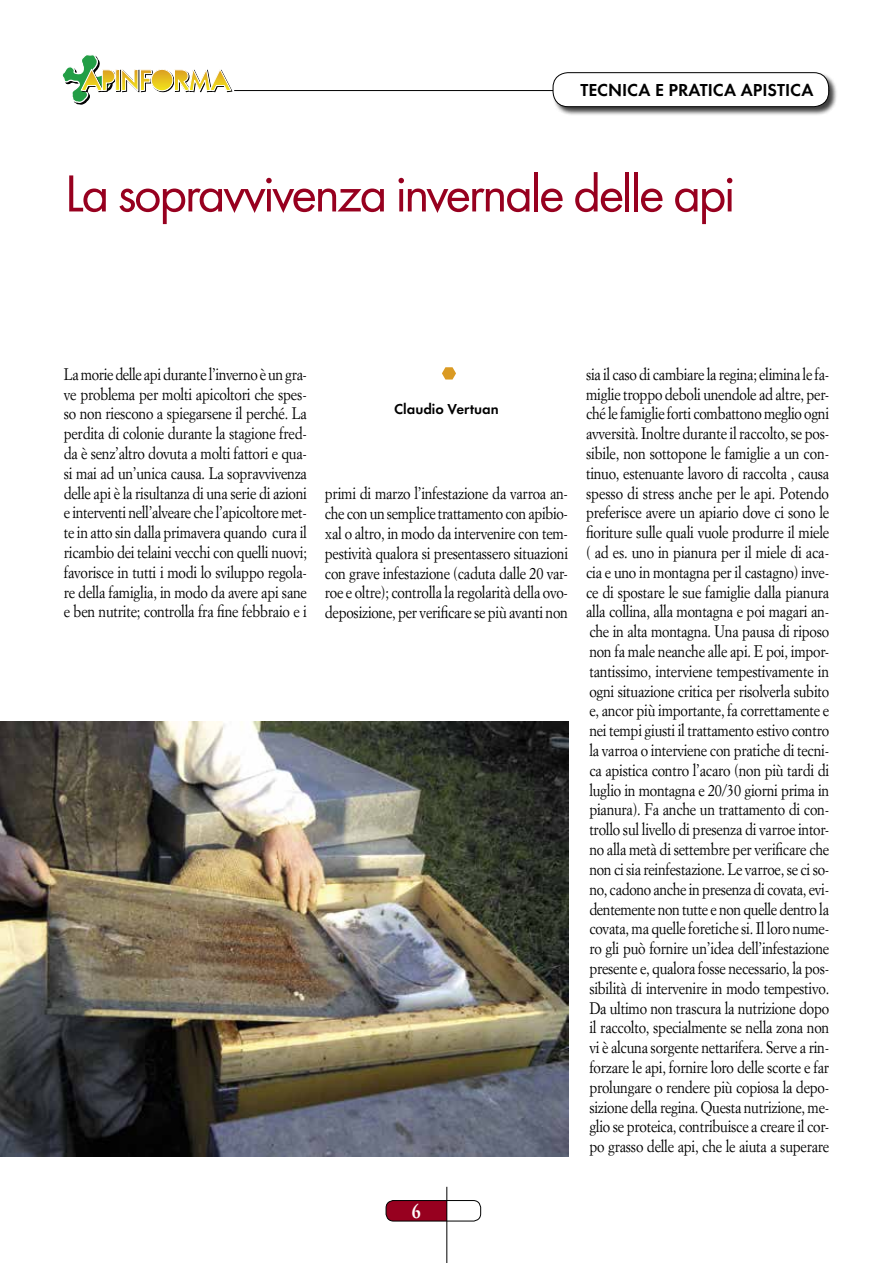
<style>
.page{position:relative;width:893px;height:1263px;background:#fff}
.page>*{position:absolute;margin:0;border:0;box-sizing:border-box;transform-origin:0 0}
.t1{font:54px "Futura T";letter-spacing:-.05em;color:#97001f}
.t2{font:700 21px "Simoncini Garamond";color:#fff;scale:.86 1}
.t3{font:600 18px "Futura T";color:#000}
.t4{font:16.5px/19.8px "Simoncini Garamond";letter-spacing:-.015em;color:#000;text-align:justify;scale:.86 1}
.t5{font:600 15px "Futura T";color:#000}
</style>
<div class="page">
<svg style="left:62px;top:55px;width:170px;height:50px"></svg>
<div style="left:386px;top:1200px;width:61px;height:21px;background:#97001f"></div>
<div style="left:386px;top:1200px;width:95px;height:21px;border:1px solid #000;border-radius:8px"></div>
<hr style="left:447px;top:1187px;width:1px;height:76px;background:#000">
<hr style="left:234px;top:90px;width:595px;height:1px;background:#000">
<div style="left:552px;top:72px;width:286px;height:44px;background:#000;opacity:.75"></div>
<div style="left:553px;top:73px;width:276px;height:34px;background:#fff;border-radius:15px"></div>
<div style="left:553px;top:72px;width:276px;height:35px;border:1px solid #000;border-radius:15px"></div>
<svg style="left:442px;top:367px;width:14px;height:12px"></svg>
<img style="left:0;top:721px;width:568px;height:436px">
<p class="t3" style="left:580px;top:79px;width:235px">TECNICA E PRATICA APISTICA</p>
<h1 class="t1" style="left:65px;top:162px;width:672px">La sopravvivenza invernale delle api</h1>
<p class="t4" style="left:64px;top:364px;width:284px">La morie delle api durante l’inverno è un gra&shy;ve problema per molti apicoltori che spes&shy;so non riescono a spiegarsene il perché. La perdita di colonie durante la stagione fred&shy;da è senz’altro dovuta a molti fattori e qua&shy;si mai ad un’unica causa. La sopravvivenza delle api è la risultanza di una serie di azioni e interventi nell’alveare che l’apicoltore met&shy;te in atto sin dalla primavera quando cura il ricambio dei telaini vecchi con quelli nuovi; favorisce in tutti i modi lo sviluppo regola&shy;re della famiglia, in modo da avere api sane e ben nutrite; controlla fra fine febbraio e i</p>
<p class="t5" style="left:394px;top:400px;width:106px">Claudio Vertuan</p>
<p class="t4" style="left:325px;top:483px;width:284px">primi di marzo l’infestazione da varroa an&shy;che con un semplice trattamento con apibio&shy;xal o altro, in modo da intervenire con tem&shy;pestività qualora si presentassero situazioni con grave infestazione (caduta dalle 20 var&shy;roe e oltre); controlla la regolarità della ovo&shy;deposizione, per verificare se più avanti non</p>
<p class="t4" style="left:586px;top:364px;width:284px">sia il caso di cambiare la regina; elimina le fa&shy;miglie troppo deboli unendole ad altre, per&shy;ché le famiglie forti combattono meglio ogni avversità. Inoltre durante il raccolto, se pos&shy;sibile, non sottopone le famiglie a un con&shy;tinuo, estenuante lavoro di raccolta , causa spesso di stress anche per le api. Potendo preferisce avere un apiario dove ci sono le fioriture sulle quali vuole produrre il miele ( ad es. uno in pianura per il miele di aca&shy;cia e uno in montagna per il castagno) inve&shy;ce di spostare le sue famiglie dalla pianura alla collina, alla montagna e poi magari an&shy;che in alta montagna. Una pausa di riposo non fa male neanche alle api. E poi, impor&shy;tantissimo, interviene tempestivamente in ogni situazione critica per risolverla subito e, ancor più importante, fa correttamente e nei tempi giusti il trattamento estivo contro la varroa o interviene con pratiche di tecni&shy;ca apistica contro l’acaro (non più tardi di luglio in montagna e 20/30 giorni prima in pianura). Fa anche un trattamento di con&shy;trollo sul livello di presenza di varroe intor&shy;no alla metà di settembre per verificare che non ci sia reinfestazione. Le varroe, se ci so&shy;no, cadono anche in presenza di covata, evi&shy;dentemente non tutte e non quelle dentro la covata, ma quelle foretiche si. Il loro nume&shy;ro gli può fornire un’idea dell’infestazione presente e, qualora fosse necessario, la pos&shy;sibilità di intervenire in modo tempestivo.<br>Da ultimo non trascura la nutrizione dopo il raccolto, specialmente se nella zona non vi è alcuna sorgente nettarifera. Serve a rin&shy;forzare le api, fornire loro delle scorte e far prolungare o rendere più copiosa la depo&shy;sizione della regina. Questa nutrizione, me&shy;glio se proteica, contribuisce a creare il cor&shy;po grasso delle api, che le aiuta a superare</p>
<p class="t2" style="left:412px;top:1197px;width:12px">6</p>
</div>
